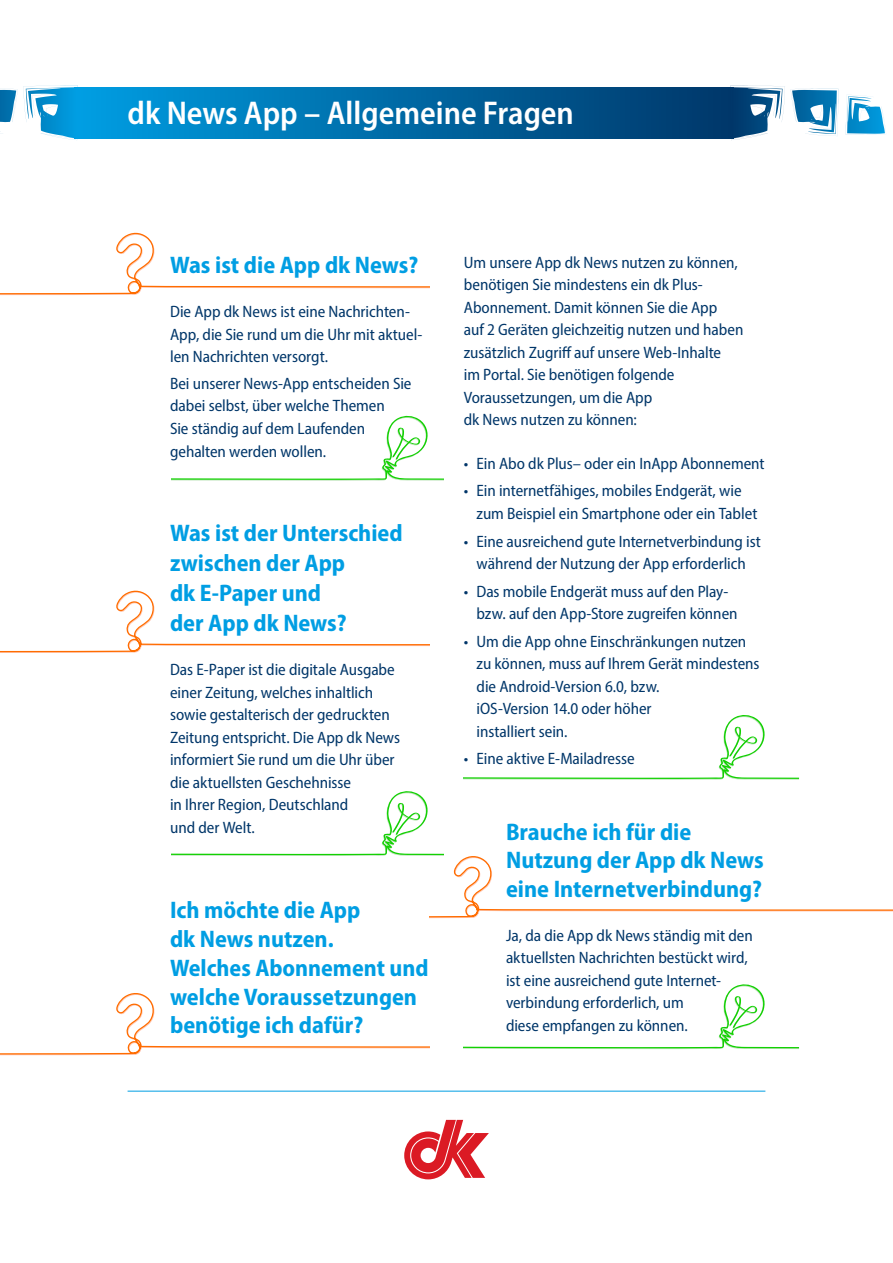
<style>
.page{position:relative;width:893px;height:1263px;background:#fff}
.page>*{position:absolute;margin:0;border:0;box-sizing:border-box;transform-origin:0 0}
.t1{font:600 semi-condensed 33px "Myriad Pro";color:#fff}
.t2{font:700 semi-condensed 24px/28.8px "Myriad Pro";color:#009ee3}
.t3{font:semi-condensed 16.5px/22.5px "Myriad Pro";letter-spacing:-.005em;color:#003669}
</style>
<div class="page">
<hr style="left:128px;top:1091px;width:637px;height:1px;background:#009ee3">
<svg style="left:404px;top:1120px;width:85px;height:59px"></svg>
<svg style="left:171px;top:416px;width:273px;height:65px"></svg>
<svg style="left:463px;top:715px;width:336px;height:65px"></svg>
<svg style="left:463px;top:984px;width:336px;height:65px"></svg>
<svg style="left:0;top:233px;width:429px;height:62px"></svg>
<svg style="left:0;top:591px;width:429px;height:62px"></svg>
<svg style="left:171px;top:791px;width:722px;height:127px"></svg>
<div style="left:75px;top:87px;width:658px;height:51px;background:linear-gradient(to right,#009ee2,#003668)"></div>
<svg style="left:730px;top:85px;width:55px;height:55px"></svg>
<svg style="left:791px;top:89px;width:47px;height:47px"></svg>
<svg style="left:846px;top:96px;width:39px;height:39px"></svg>
<svg style="left:0;top:85px;width:78px;height:55px"></svg>
<svg style="left:0;top:993px;width:429px;height:62px"></svg>
<h1 class="t1" style="left:128px;top:92px;width:448px">dk News App – Allgemeine Fragen</h1>
<h2 class="t2" style="left:170px;top:250px;width:250px">Was ist die App dk News?</h2>
<p class="t3" style="left:170px;top:300px;width:254px">Die App dk News ist eine Nachrichten-<br>App, die Sie rund um die Uhr mit aktuel&shy;len Nachrichten versorgt.</p>
<p class="t3" style="left:170px;top:372px;width:243px">Bei unserer News-App entscheiden Sie dabei selbst, über welche Themen<br>Sie ständig auf dem Laufenden gehalten werden wollen.</p>
<h2 class="t2" style="left:170px;top:517px;width:234px;line-height:30px">Was ist der Unterschied zwischen der App<br>dk E-Paper und<br>der App dk News?</h2>
<p class="t3" style="left:170px;top:658px;width:231px">Das E-Paper ist die digitale Ausgabe einer Zeitung, welches inhaltlich sowie gestalterisch der gedruckten<br>Zeitung entspricht. Die App dk News informiert Sie rund um die Uhr über die aktuellsten Geschehnisse<br>in Ihrer Region, Deutschland<br>und der Welt.</p>
<h2 class="t2" style="left:170px;top:895px;width:260px">Ich möchte die App<br>dk News nutzen.<br>Welches Abonnement und welche Voraussetzungen benötige ich dafür?</h2>
<p class="t3" style="left:464px;top:251px;width:281px">Um unsere App dk News nutzen zu können, benötigen Sie mindestens ein dk Plus-Abonnement. Damit können Sie die App<br>auf 2 Geräten gleichzeitig nutzen und haben zusätzlich Zugriff auf unsere Web-Inhalte<br>im Portal. Sie benötigen folgende Voraussetzungen, um die App<br>dk News nutzen zu können:</p>
<p class="t3" style="left:464px;top:452px;width:302px">• Ein Abo dk Plus– oder ein InApp Abonnement</p>
<p class="t3" style="left:477px;top:479px;width:282px;text-indent:-13px">• Ein internetfähiges, mobiles Endgerät, wie zum Beispiel ein Smartphone oder ein Tablet</p>
<p class="t3" style="left:464px;top:530px;width:299px;text-align:center">• Eine ausreichend gute Internetverbindung ist während der Nutzung der App erforderlich</p>
<p class="t3" style="left:477px;top:580px;width:262px;text-indent:-13px">• Das mobile Endgerät muss auf den Play&shy;bzw. auf den App-Store zugreifen können</p>
<p class="t3" style="left:477px;top:630px;width:284px;text-indent:-13px">• Um die App ohne Einschränkungen nutzen zu können, muss auf Ihrem Gerät mindestens die Android-Version 6.0, bzw.<br>iOS-Version 14.0 oder höher<br>installiert sein.</p>
<p class="t3" style="left:464px;top:747px;width:172px">• Eine aktive E-Mailadresse</p>
<h2 class="t2" style="left:506px;top:816px;width:259px">Brauche ich für die<br>Nutzung der App dk News eine Internetverbindung?</h2>
<p class="t3" style="left:506px;top:924px;width:248px">Ja, da die App dk News ständig mit den aktuellsten Nachrichten bestückt wird, ist eine ausreichend gute Internet&shy;verbindung erforderlich, um<br>diese empfangen zu können.</p>
</div>
